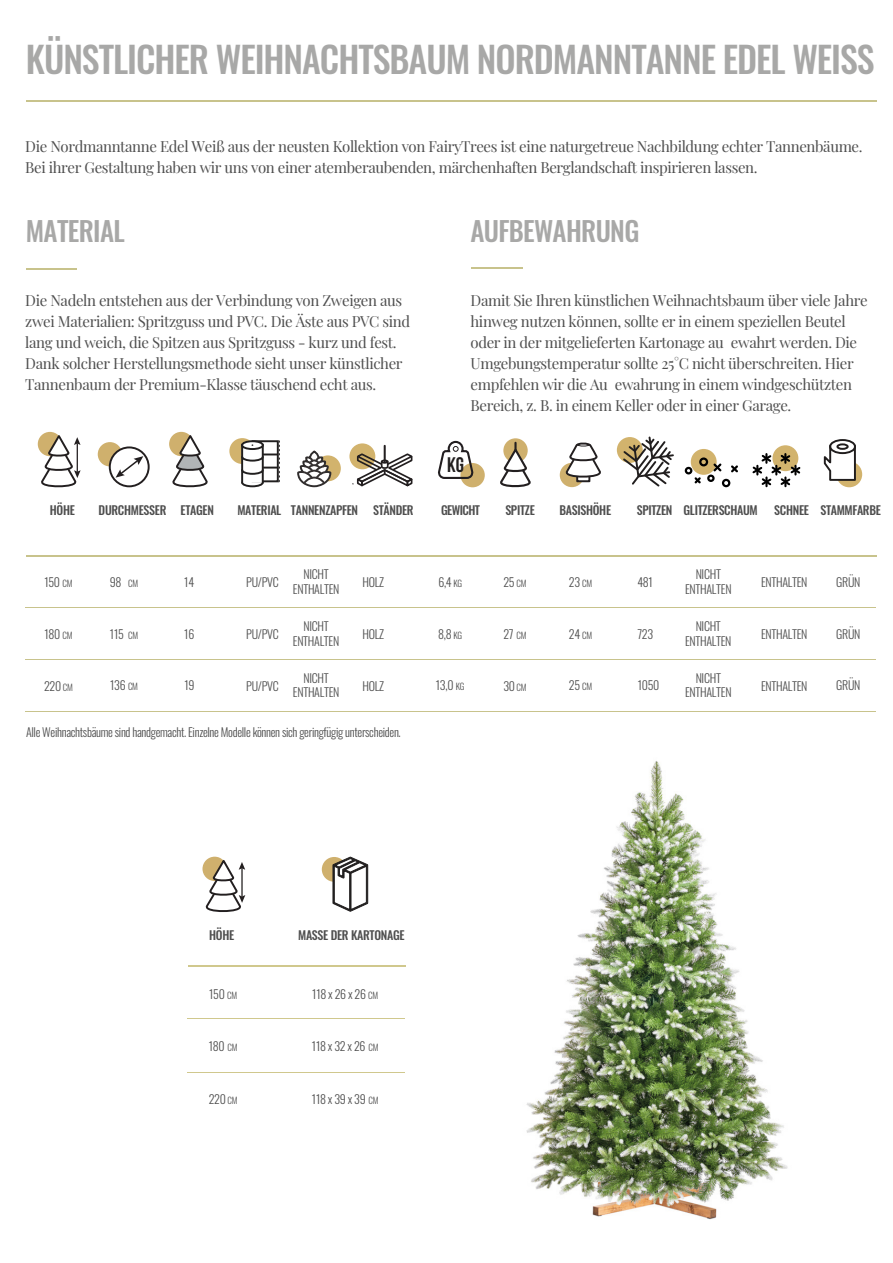
<style>
.page{position:relative;width:893px;height:1263px;background:#fff}
.page>*{position:absolute;margin:0;border:0;box-sizing:border-box;transform-origin:0 0}
.t1{font:500 36px "Oswald";letter-spacing:-.03em;color:#a8a8a7}
.t2{font:500 27px "Oswald";letter-spacing:-.025em;color:#a8a8a7}
.t3{font:700 21.15px "Bebas Neue";color:#211e1e}
.t4{font:15px/21px "Playfair Display";letter-spacing:-.025em;color:#4e4e4e}
.t5{font:300 12px/14.4px "Oswald";letter-spacing:-.025em;color:#4e4e4e;text-align:center}
.t6{font:500 12px "Oswald";letter-spacing:-.025em;color:#4e4e4e}
.t7{font:500 12px "Oswald";letter-spacing:-.05em;color:#4e4e4e}
.s1{font-size:9px}
</style>
<div class="page">
<hr style="left:26px;top:268px;width:51px;height:1px;background:#c8c38c">
<hr style="left:472px;top:268px;width:51px;height:1px;background:#c8c38c">
<div style="left:315px;top:455px;width:26px;height:26px;background:#d2b36d;border-radius:50%"></div>
<svg style="left:297px;top:450px;width:35px;height:38px"></svg>
<div style="left:617px;top:437px;width:26px;height:26px;background:#d2b36d;border-radius:50%"></div>
<svg style="left:621px;top:436px;width:53px;height:51px"></svg>
<svg style="left:38px;top:432px;width:24px;height:24px"></svg>
<svg style="left:38px;top:434px;width:43px;height:54px"></svg>
<div style="left:322px;top:857px;width:25px;height:25px;background:#cfb06d;border-radius:50%"></div>
<svg style="left:332px;top:856px;width:37px;height:56px"></svg>
<svg style="left:202px;top:857px;width:25px;height:24px"></svg>
<svg style="left:203px;top:859px;width:42px;height:53px"></svg>
<div style="left:169px;top:432px;width:24px;height:24px;background:#cfb06d;border-radius:50%"></div>
<svg style="left:169px;top:434px;width:39px;height:54px"></svg>
<svg style="left:503px;top:438px;width:25px;height:25px"></svg>
<svg style="left:500px;top:443px;width:31px;height:45px"></svg>
<div style="left:560px;top:463px;width:24px;height:24px;background:#cfb06d;border-radius:50%"></div>
<svg style="left:576px;top:479px;width:14px;height:3px"></svg>
<svg style="left:563px;top:443px;width:38px;height:36px"></svg>
<div style="left:98px;top:442px;width:24px;height:24px;background:#cfb06d;border-radius:50%"></div>
<svg style="left:110px;top:447px;width:39px;height:39px"></svg>
<div style="left:109px;top:446px;width:41px;height:41px;border:2px solid #231f20;border-radius:50%"></div>
<svg style="left:116px;top:456px;width:27px;height:22px"></svg>
<div style="left:836px;top:461px;width:26px;height:26px;background:#d2b36d;border-radius:50%"></div>
<svg style="left:823px;top:444px;width:34px;height:38px"></svg>
<div style="left:836px;top:443px;width:13px;height:7px;border:2px solid #201d1d;border-radius:50%"></div>
<div style="left:829px;top:439px;width:27px;height:15px;border:2px solid #201d1d;border-radius:50%"></div>
<div style="left:772px;top:445px;width:26px;height:26px;background:#d2b36d;border-radius:50%"></div>
<svg style="left:752px;top:453px;width:49px;height:34px"></svg>
<div style="left:691px;top:449px;width:26px;height:26px;background:#d2b36d;border-radius:50%"></div>
<svg style="left:711px;top:461px;width:11px;height:12px"></svg>
<svg style="left:731px;top:465px;width:7px;height:8px"></svg>
<svg style="left:694px;top:477px;width:7px;height:7px"></svg>
<div style="left:699px;top:457px;width:9px;height:9px;border:2px solid #000;border-radius:50%"></div>
<div style="left:722px;top:479px;width:8px;height:8px;border:2px solid #000;border-radius:50%"></div>
<div style="left:707px;top:475px;width:8px;height:7px;border:2px solid #000;border-radius:50%"></div>
<div style="left:685px;top:467px;width:7px;height:7px;border:2px solid #000;border-radius:50%"></div>
<div style="left:229px;top:438px;width:26px;height:26px;background:#d2b36d;border-radius:50%"></div>
<svg style="left:240px;top:440px;width:40px;height:48px"></svg>
<div style="left:460px;top:463px;width:25px;height:24px;background:#cfb06d;border-radius:50%"></div>
<svg style="left:438px;top:440px;width:37px;height:40px"></svg>
<hr style="left:26px;top:100px;width:850px;height:2px;background:#c8c38c">
<hr style="left:26px;top:555px;width:850px;height:1px;background:#c8c38c">
<hr style="left:26px;top:608px;width:850px;height:1px;background:#c8c38c">
<hr style="left:26px;top:660px;width:850px;height:1px;background:#c8c38c">
<hr style="left:26px;top:711px;width:850px;height:1px;background:#c8c38c">
<hr style="left:188px;top:965px;width:217px;height:1px;background:#d0c88d">
<hr style="left:188px;top:1018px;width:217px;height:1px;background:#d0c88d">
<hr style="left:188px;top:1072px;width:217px;height:1px;background:#d0c88d">
<svg style="left:349px;top:443px;width:26px;height:26px"></svg>
<svg style="left:353px;top:445px;width:60px;height:42px"></svg>
<img style="left:526px;top:761px;width:262px;height:459px">
<h1 class="t1" style="left:26px;top:27px;width:850px">KÜNSTLICHER WEIHNACHTSBAUM NORDMANNTANNE EDEL WEISS</h1>
<p class="t4" style="left:25px;top:135px;width:839px">Die Nordmanntanne Edel Weiß aus der neusten Kollektion von FairyTrees ist eine naturgetreue Nachbildung echter Tannenbäume.<br>Bei ihrer Gestaltung haben wir uns von einer atemberaubenden, märchenhaften Berglandschaft inspirieren lassen.</p>
<h2 class="t2" style="left:26px;top:207px;width:101px">MATERIAL</h2>
<h2 class="t2" style="left:470px;top:207px;width:171px">AUFBEWAHRUNG</h2>
<p class="t4" style="left:25px;top:288px;width:386px">Die Nadeln entstehen aus der Verbindung von Zweigen aus zwei Materialien: Spritzguss und PVC. Die Äste aus PVC sind lang und weich, die Spitzen aus Spritzguss - kurz und fest.<br>Dank solcher Herstellungsmethode sieht unser künstlicher Tannenbaum der Premium-Klasse täuschend echt aus.</p>
<p class="t4" style="left:470px;top:288px;width:399px">Damit Sie Ihren künstlichen Weihnachtsbaum über viele Jahre hinweg nutzen können, sollte er in einem speziellen Beutel oder in der mitgelieferten Kartonage au ewahrt werden. Die Umgebungstemperatur sollte 25°C nicht überschreiten. Hier empfehlen wir die Au ewahrung in einem windgeschützten Bereich, z. B. in einem Keller oder in einer Garage.</p>
<h3 class="t3" style="left:447px;top:453px;width:18px">KG</h3>
<p class="t6" style="left:50px;top:499px;width:27px">HÖHE</p>
<p class="t6" style="left:99px;top:499px;width:117px">DURCHMESSER ETAGEN</p>
<p class="t6" style="left:237px;top:499px;width:178px">MATERIAL TANNENZAPFEN STÄNDER</p>
<p class="t7" style="left:441px;top:499px;width:40px">GEWICHT</p>
<p class="t6" style="left:505px;top:500px;width:31px">SPITZE</p>
<p class="t6" style="left:559px;top:499px;width:53px">BASISHÖHE</p>
<p class="t6" style="left:637px;top:500px;width:123px">SPITZEN GLITZERSCHAUM</p>
<p class="t6" style="left:774px;top:499px;width:108px">SCHNEE STAMMFARBE</p>
<p class="t5" style="left:293px;top:566px;width:48px">NICHT<br>ENTHALTEN</p>
<p class="t5" style="left:363px;top:574px;width:23px">HOLZ</p>
<p class="t5" style="left:685px;top:566px;width:48px">NICHT<br>ENTHALTEN</p>
<p class="t5" style="left:293px;top:618px;width:48px">NICHT<br>ENTHALTEN</p>
<p class="t5" style="left:363px;top:626px;width:23px">HOLZ</p>
<p class="t5" style="left:685px;top:618px;width:48px">NICHT<br>ENTHALTEN</p>
<p class="t5" style="left:293px;top:670px;width:48px">NICHT<br>ENTHALTEN</p>
<p class="t5" style="left:363px;top:677px;width:23px">HOLZ</p>
<p class="t5" style="left:685px;top:670px;width:48px">NICHT<br>ENTHALTEN</p>
<p class="t5" style="left:44px;top:573px;width:30px">150 <span class="s1">CM</span></p>
<p class="t5" style="left:110px;top:574px;width:30px">98 <span class="s1">CM</span></p>
<p class="t5" style="left:184px;top:574px;width:11px">14</p>
<p class="t5" style="left:246px;top:574px;width:34px">PU/PVC</p>
<p class="t5" style="left:503px;top:574px;width:25px">25 <span class="s1">CM</span></p>
<p class="t5" style="left:569px;top:574px;width:25px">23 <span class="s1">CM</span></p>
<p class="t5" style="left:637px;top:574px;width:17px">481</p>
<p class="t5" style="left:761px;top:574px;width:48px">ENTHALTEN</p>
<p class="t5" style="left:438px;top:574px;width:25px">6,4 <span class="s1">KG</span></p>
<p class="t5" style="left:44px;top:625px;width:30px">180 <span class="s1">CM</span></p>
<p class="t5" style="left:110px;top:625px;width:30px">115 <span class="s1">CM</span></p>
<p class="t5" style="left:184px;top:625px;width:12px">16</p>
<p class="t5" style="left:246px;top:626px;width:34px">PU/PVC</p>
<p class="t5" style="left:503px;top:626px;width:25px">27 <span class="s1">CM</span></p>
<p class="t5" style="left:569px;top:626px;width:25px">24 <span class="s1">CM</span></p>
<p class="t5" style="left:637px;top:625px;width:17px">723</p>
<p class="t5" style="left:761px;top:626px;width:48px">ENTHALTEN</p>
<p class="t5" style="left:438px;top:625px;width:25px">8,8 <span class="s1">KG</span></p>
<p class="t5" style="left:44px;top:677px;width:30px">220 <span class="s1">CM</span></p>
<p class="t5" style="left:110px;top:677px;width:29px">136 <span class="s1">CM</span></p>
<p class="t5" style="left:185px;top:677px;width:12px">19</p>
<p class="t5" style="left:246px;top:677px;width:34px">PU/PVC</p>
<p class="t5" style="left:503px;top:677px;width:25px">30 <span class="s1">CM</span></p>
<p class="t5" style="left:569px;top:677px;width:25px">25 <span class="s1">CM</span></p>
<p class="t5" style="left:638px;top:677px;width:23px">1050</p>
<p class="t5" style="left:761px;top:677px;width:48px">ENTHALTEN</p>
<p class="t5" style="left:436px;top:677px;width:30px">13,0 <span class="s1">KG</span></p>
<p class="t5" style="left:26px;top:724px;width:376px">Alle Weihnachtsbäume sind handgemacht. Einzelne Modelle können sich geringfügig unterscheiden.</p>
<p class="t5" style="left:836px;top:573px;width:26px">GRÜN</p>
<p class="t5" style="left:836px;top:625px;width:26px">GRÜN</p>
<p class="t5" style="left:836px;top:677px;width:26px">GRÜN</p>
<p class="t6" style="left:209px;top:924px;width:27px">HÖHE</p>
<p class="t6" style="left:298px;top:924px;width:108px">MASSE DER KARTONAGE</p>
<p class="t5" style="left:209px;top:985px;width:30px">150 <span class="s1">CM</span></p>
<p class="t5" style="left:312px;top:985px;width:68px">118 x 26 x 26 <span class="s1">CM</span></p>
<p class="t5" style="left:209px;top:1037px;width:30px">180 <span class="s1">CM</span></p>
<p class="t5" style="left:312px;top:1037px;width:68px">118 x 32 x 26 <span class="s1">CM</span></p>
<p class="t5" style="left:209px;top:1091px;width:30px">220 <span class="s1">CM</span></p>
<p class="t5" style="left:312px;top:1091px;width:68px">118 x 39 x 39 <span class="s1">CM</span></p>
</div>
